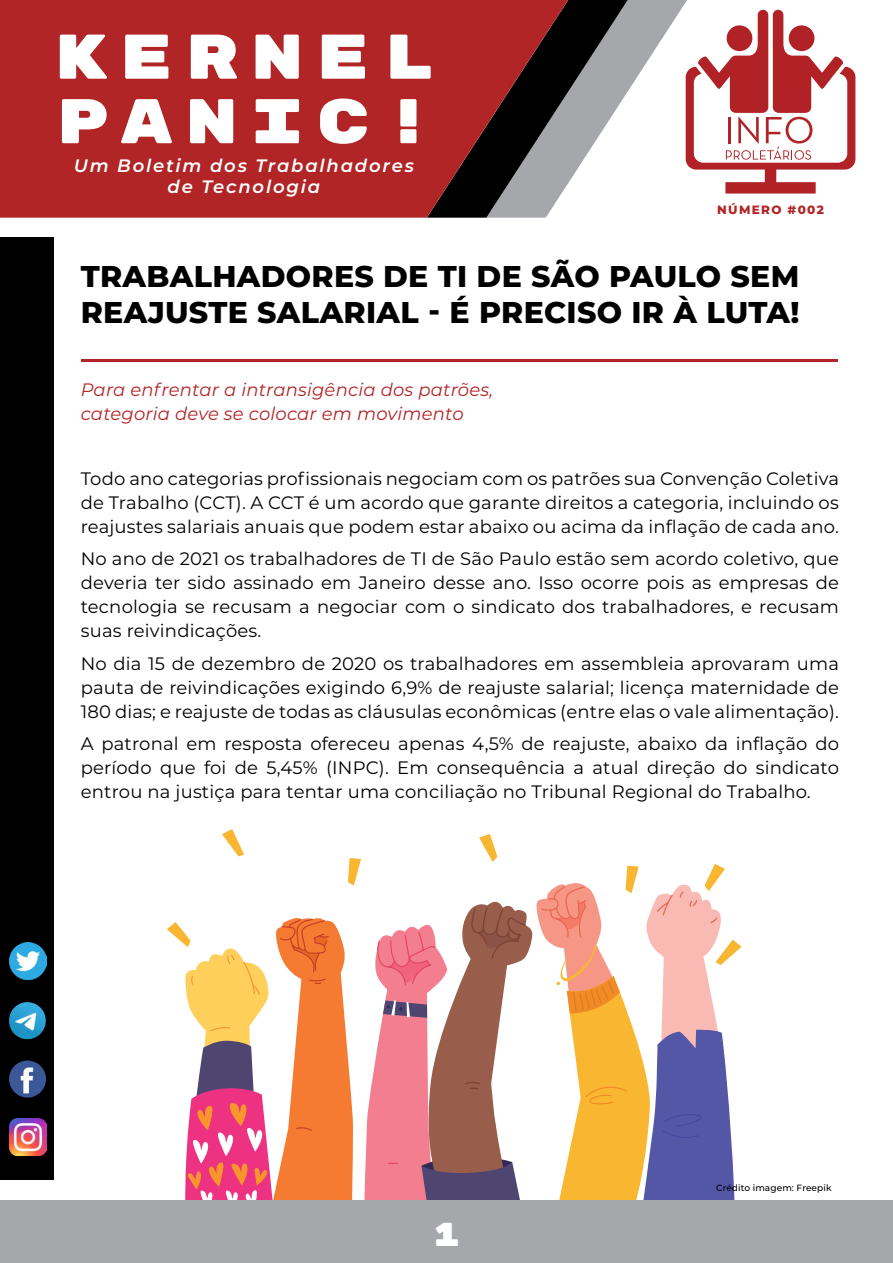
<style>
.page{position:relative;width:893px;height:1263px;background:#fff}
.page>*{position:absolute;margin:0;border:0;box-sizing:border-box;transform-origin:0 0}
.t1{font:63px/64.5px "Rubik Mono One";letter-spacing:.19em;color:#fff}
.t2{font:33px "Rubik Mono One";color:#fff}
.t3{font:800 30px/36px "Montserrat";letter-spacing:.01em;color:#000}
.t4{font:18px/24px "Montserrat";letter-spacing:.01em;color:#000;text-align:justify}
.t5{font:italic 18px/24px "Montserrat";letter-spacing:.01em;color:#b12526}
.t6{font:italic 600 18px/21.6px "Montserrat";letter-spacing:.1em;color:#fff;text-align:center}
.t7{font:800 12px "Montserrat";letter-spacing:.11em;color:#b12526}
.t8{font:500 9px "Montserrat";letter-spacing:.01em;color:#000}
</style>
<div class="page">
<div style="left:0;top:237px;width:54px;height:942px;background:#000"></div>
<div style="left:0;top:1200px;width:893px;height:63px;background:#a5a7aa"></div>
<div style="left:0;top:0;width:427px;height:218px;background:#b12526"></div>
<svg style="left:427px;top:0;width:428px;height:218px"></svg>
<hr style="left:82px;top:359px;width:756px;height:3px;background:#b12526">
<svg style="left:167px;top:829px;width:575px;height:371px"></svg>
<img style="left:9px;top:943px;width:37px;height:37px">
<img style="left:9px;top:1060px;width:37px;height:37px;border-radius:19px">
<img style="left:9px;top:1119px;width:37px;height:37px">
<img style="left:9px;top:1002px;width:37px;height:37px">
<h1 class="t1" style="left:54px;top:26px;width:383px">KERNEL<br>PANIC!</h1>
<p class="t6" style="left:74px;top:154px;width:342px">Um Boletim dos Trabalhadores de Tecnologia</p>
<p class="t7" style="left:717px;top:201px;width:108px">NÚMERO #002</p>
<h3 class="t3" style="left:81px;top:257px;width:720px">TRABALHADORES DE TI DE SÃO PAULO SEM<br>REAJUSTE SALARIAL - É PRECISO IR À LUTA!</h3>
<p class="t5" style="left:81px;top:377px;width:414px">Para enfrentar a intransigência dos patrões, categoria deve se colocar em movimento</p>
<p class="t4" style="left:81px;top:466px;width:760px">Todo ano categorias profissionais negociam com os patrões sua Convenção Coletiva de Trabalho (CCT). A CCT é um acordo que garante direitos a categoria, incluindo os reajustes salariais anuais que podem estar abaixo ou acima da inflação de cada ano.</p>
<p class="t4" style="left:81px;top:546px;width:760px">No ano de 2021 os trabalhadores de TI de São Paulo estão sem acordo coletivo, que deveria ter sido assinado em Janeiro desse ano. Isso ocorre pois as empresas de tecnologia se recusam a negociar com o sindicato dos trabalhadores, e recusam suas reivindicações.</p>
<p class="t4" style="left:81px;top:651px;width:760px">No dia 15 de dezembro de 2020 os trabalhadores em assembleia aprovaram uma pauta de reivindicações exigindo 6,9% de reajuste salarial; licença maternidade de 180 dias; e reajuste de todas as cláusulas econômicas (entre elas o vale alimentação).</p>
<p class="t4" style="left:81px;top:731px;width:760px">A patronal em resposta ofereceu apenas 4,5% de reajuste, abaixo da inflação do período que foi de 5,45% (INPC). Em consequência a atual direção do sindicato entrou na justiça para tentar uma conciliação no Tribunal Regional do Trabalho.</p>
<h2 class="t2" style="left:432px;top:1217px;width:30px">1</h2>
<p class="t8" style="left:716px;top:1182px;width:117px">Crédito imagem: Freepik</p>
</div>
